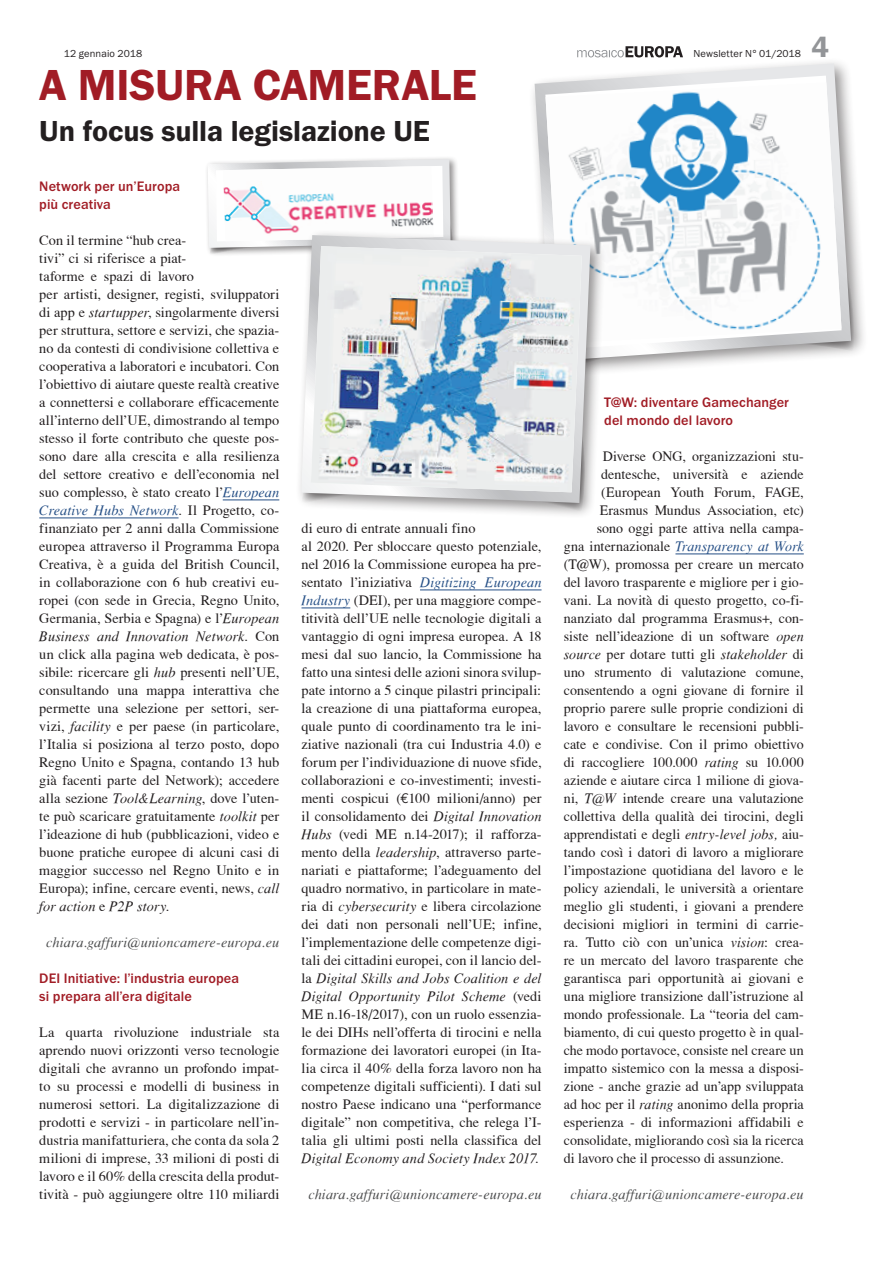
<style>
.page{position:relative;width:893px;height:1263px;background:#fff}
.page>*{position:absolute;margin:0;border:0;box-sizing:border-box;transform-origin:0 0}
.t1{font:600 45px "Franklin Gothic Itc T";letter-spacing:-.005em;color:#a11c25}
.t2{font:600 30px "Franklin Gothic Itc T";letter-spacing:-.005em;color:#231f20}
.t3{font:600 30px "Franklin Gothic Itc T";color:#939598}
.t4{font:14.25px/18px "T Acc LAD";letter-spacing:.005em;color:#231f20;text-align:justify}
.t5{font:14.25px/18px "T Acc LAD Italic";letter-spacing:.005em;color:#231f20}
.t6{font:500 14.25px/18px "Franklin Gothic Itc T";letter-spacing:.005em;color:#a11c25}
.t7{font:14.25px "T Acc LAD Italic";letter-spacing:.01em;color:#4b4c4d}
.t8{font:14.25px "T Acc LAD Italic";letter-spacing:.005em;color:#254f86}
.t9{font:10.5px "Franklin Gothic Itc T";letter-spacing:.015em;color:#231f20}
.s1{font-family:"T Acc LAD Italic"}
.s2{font-family:"T Acc LAD Italic";color:#254f86}
.s3{font-family:"T Acc LAD";color:#231f20}
.s4{font-family:"T Acc LAD"}
.s5{font-family:"Euro Mono"}
</style>
<div class="page">
<svg style="left:577px;top:46px;width:106px;height:11px"></svg>
<hr style="left:675px;top:554px;width:129px;height:1px;background:#254f86">
<hr style="left:223px;top:500px;width:56px;height:1px;background:#254f86">
<hr style="left:39px;top:518px;width:140px;height:1px;background:#254f86">
<hr style="left:420px;top:590px;width:121px;height:1px;background:#254f86">
<hr style="left:301px;top:608px;width:49px;height:1px;background:#254f86">
<div style="left:205px;top:156px;width:254px;height:101px;background:#231f20;opacity:.5"></div>
<svg style="left:208px;top:159px;width:247px;height:96px"></svg>
<img style="left:223px;top:166px;width:211px;height:75px">
<div style="left:528px;top:57px;width:340px;height:321px;background:#231f20;opacity:.5"></div>
<svg style="left:535px;top:64px;width:316px;height:297px"></svg>
<svg style="left:545px;top:76px;width:297px;height:273px"></svg>
<img style="left:545px;top:82px;width:296px;height:261px">
<div style="left:296px;top:229px;width:311px;height:290px;background:#231f20;opacity:.5"></div>
<svg style="left:301px;top:235px;width:289px;height:268px"></svg>
<img style="left:311px;top:246px;width:271px;height:246px">
<p class="t9" style="left:64px;top:48px;width:80px">12 gennaio 2018</p>
<p class="t9" style="left:693px;top:48px;width:109px">Newsletter N° 01/2018</p>
<h1 class="t1" style="left:39px;top:59px;width:439px">A MISURA CAMERALE</h1>
<h2 class="t2" style="left:39px;top:113px;width:392px">Un focus sulla legislazione UE</h2>
<h2 class="t3" style="left:812px;top:30px;width:19px">4</h2>
<p class="t6" style="left:39px;top:177px;width:142px">Network per un’Europa più creativa</p>
<p class="t4" style="left:39px;top:231px;width:242px;text-align:left">Con il termine “hub crea-<br>tivi” ci si riferisce a piat-<br>taforme e spazi di lavoro<br>per artisti, designer, registi, sviluppatori di app e <span class="s1">startupper</span>, singolarmente diversi per struttura, settore e servizi, che spazia&shy;no da contesti di condivisione collettiva e cooperativa a laboratori e incubatori. Con l’obiettivo di aiutare queste realtà creative a connettersi e collaborare efficacemente all’interno dell’UE, dimostrando al tempo stesso il forte contributo che queste pos&shy;sono dare alla crescita e alla resilienza del settore creativo e dell’economia nel suo complesso, è stato creato l’<span class="s2">European</span></p>
<p class="t8" style="left:39px;top:502px;width:242px">Creative Hubs Network<span class="s3">. Il Progetto, co-</span></p>
<p class="t4" style="left:39px;top:519px;width:242px">finanziato per 2 anni dalla Commissione europea attraverso il Programma Europa Creativa, è a guida del British Council, in collaborazione con 6 hub creativi eu&shy;ropei (con sede in Grecia, Regno Unito, Germania, Serbia e Spagna) e l’<span class="s1">European</span></p>
<p class="t5" style="left:39px;top:627px;width:242px">Business and Innovation Network<span class="s4">. Con</span></p>
<p class="t4" style="left:39px;top:645px;width:242px">un click alla pagina web dedicata, è pos&shy;sibile: ricercare gli <span class="s1">hub</span> presenti nell’UE, consultando una mappa interattiva che permette una selezione per settori, ser&shy;vizi, <span class="s1">facility</span> e per paese (in particolare, l’Italia si posiziona al terzo posto, dopo Regno Unito e Spagna, contando 13 hub già facenti parte del Network); accedere alla sezione <span class="s1">Tool&amp;Learning</span>, dove l’uten&shy;te può scaricare gratuitamente <span class="s1">toolkit</span> per l’ideazione di hub (pubblicazioni, video e buone pratiche europee di alcuni casi di maggior successo nel Regno Unito e in Europa); infine, cercare eventi, news, <span class="s1">call</span></p>
<p class="t5" style="left:39px;top:897px;width:131px">for action <span class="s4">e</span> P2P story<span class="s4">.</span></p>
<p class="t7" style="left:46px;top:934px;width:235px">chiara.gaffuri@unioncamere-europa.eu</p>
<p class="t6" style="left:39px;top:969px;width:201px">DEI Initiative: l’industria europea si prepara all’era digitale</p>
<p class="t4" style="left:39px;top:1023px;width:242px">La quarta rivoluzione industriale sta aprendo nuovi orizzonti verso tecnologie digitali che avranno un profondo impat&shy;to su processi e modelli di business in numerosi settori. La digitalizzazione di prodotti e servizi - in particolare nell’in&shy;dustria manifatturiera, che conta da sola 2 milioni di imprese, 33 milioni di posti di lavoro e il 60% della crescita della produt&shy;tività - può aggiungere oltre 110 miliardi</p>
<p class="t4" style="left:301px;top:519px;width:242px;text-align:left">di euro di entrate annuali fino<br>al 2020. Per sbloccare questo potenziale, nel 2016 la Commissione europea ha pre&shy;sentato l’iniziativa <span class="s2">Digitizing European Industry</span> (DEI), per una maggiore compe&shy;titività dell’UE nelle tecnologie digitali a vantaggio di ogni impresa europea. A 18 mesi dal suo lancio, la Commissione ha fatto una sintesi delle azioni sinora svilup&shy;pate intorno a 5 cinque pilastri principali: la creazione di una piattaforma europea, quale punto di coordinamento tra le ini&shy;ziative nazionali (tra cui Industria 4.0) e forum per l’individuazione di nuove sfide, collaborazioni e co-investimenti; investi&shy;menti cospicui (<span class="s5">€</span>100 milioni/anno) per il consolidamento dei <span class="s1">Digital Innovation Hubs</span> (vedi ME n.14-2017); il rafforza&shy;mento della <span class="s1">leadership</span>, attraverso parte&shy;nariati e piattaforme; l’adeguamento del quadro normativo, in particolare in mate&shy;ria di <span class="s1">cybersecurity</span> e libera circolazione dei dati non personali nell’UE; infine, l’implementazione delle competenze digi&shy;tali dei cittadini europei, con il lancio del-</p>
<p class="t5" style="left:302px;top:969px;width:242px"><span class="s4">la</span> Digital Skills and Jobs Coalition e del<br>Digital Opportunity Pilot Scheme <span class="s4">(vedi</span></p>
<p class="t4" style="left:302px;top:1005px;width:242px">ME n.16-18/2017), con un ruolo essenzia&shy;le dei DIHs nell’offerta di tirocini e nella formazione dei lavoratori europei (in Ita&shy;lia circa il 40% della forza lavoro non ha competenze digitali sufficienti). I dati sul nostro Paese indicano una “performance digitale” non competitiva, che relega l’I&shy;talia gli ultimi posti nella classifica del</p>
<p class="t5" style="left:302px;top:1149px;width:239px">Digital Economy and Society Index 2017<span class="s4">.</span></p>
<p class="t7" style="left:308px;top:1186px;width:235px">chiara.gaffuri@unioncamere-europa.eu</p>
<p class="t6" style="left:604px;top:393px;width:186px">T@W: diventare Gamechanger del mondo del lavoro</p>
<p class="t4" style="left:597px;top:447px;width:208px;text-align:center">Diverse ONG, organizzazioni stu&shy;dentesche, università e aziende (European Youth Forum, FAGE, Erasmus Mundus Association, etc) sono oggi parte attiva nella campa-</p>
<p class="t8" style="left:564px;top:538px;width:242px"><span class="s3">gna internazionale</span> Transparency at Work</p>
<p class="t4" style="left:564px;top:555px;width:242px">(T@W), promossa per creare un mercato del lavoro trasparente e migliore per i gio&shy;vani. La novità di questo progetto, co-fi&shy;nanziato dal programma Erasmus+, con&shy;siste nell’ideazione di un software <span class="s1">open source</span> per dotare tutti gli <span class="s1">stakeholder</span> di uno strumento di valutazione comune, consentendo a ogni giovane di fornire il proprio parere sulle proprie condizioni di lavoro e consultare le recensioni pubbli&shy;cate e condivise. Con il primo obiettivo di raccogliere 100.000 <span class="s1">rating</span> su 10.000 aziende e aiutare circa 1 milione di giova&shy;ni, <span class="s1">T@W</span> intende creare una valutazione collettiva della qualità dei tirocini, degli apprendistati e degli <span class="s1">entry-level jobs,</span> aiu&shy;tando così i datori di lavoro a migliorare l’impostazione quotidiana del lavoro e le policy aziendali, le università a orientare meglio gli studenti, i giovani a prendere decisioni migliori in termini di carrie&shy;ra. Tutto ciò con un’unica <span class="s1">vision</span>: crea&shy;re un mercato del lavoro trasparente che garantisca pari opportunità ai giovani e una migliore transizione dall’istruzione al mondo professionale. La “teoria del cam&shy;biamento, di cui questo progetto è in qual&shy;che modo portavoce, consiste nel creare un impatto sistemico con la messa a disposi&shy;zione - anche grazie ad un’app sviluppata ad hoc per il <span class="s1">rating</span> anonimo della propria esperienza - di informazioni affidabili e consolidate, migliorando così sia la ricerca di lavoro che il processo di assunzione.</p>
<p class="t7" style="left:571px;top:1186px;width:235px">chiara.gaffuri@unioncamere-europa.eu</p>
</div>
